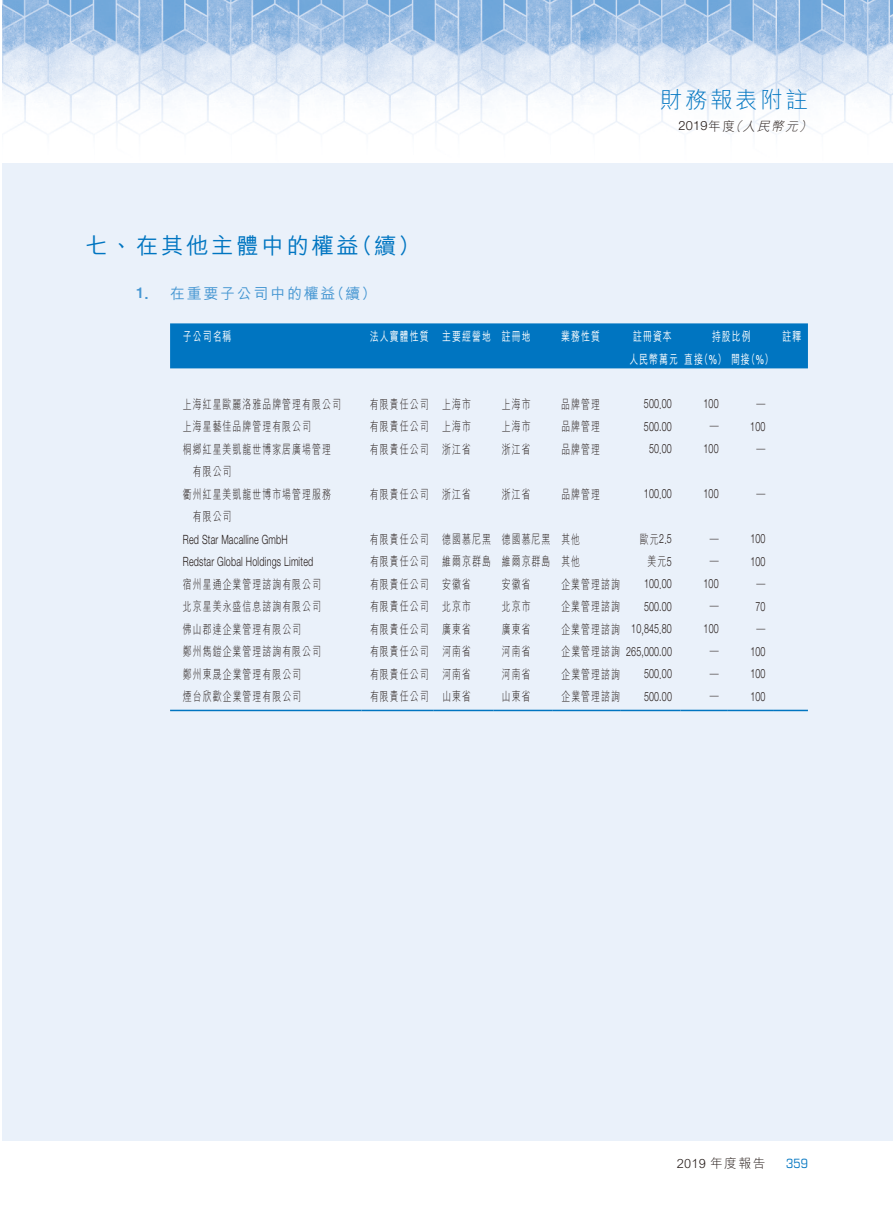
<style>
.page{position:relative;width:893px;height:1212px;background:#fff}
.page>*{position:absolute;margin:0;border:0;box-sizing:border-box;transform-origin:0 0}
.t1{font:500 22.5px "M Hei HK";letter-spacing:.115em;color:#0075c1}
.t2{font:300 22.5px "M Hei HK";letter-spacing:.115em;color:#0075c1}
.t3{font:500 15px "M Hei HK";letter-spacing:.115em;color:#4596d2}
.t4{font:300 12.75px/22.5px "M Hei HK";letter-spacing:.115em;color:#231916;scale:.7 1}
.t5{font:300 12.75px "Helvetica Neue";letter-spacing:.015em;color:#231916;scale:.7 1}
.t6{font:500 12.75px "M Hei HK";letter-spacing:.115em;color:#fff;scale:.7 1}
.t7{font:italic 300 12.75px "M Hei HK";color:#231916}
.t8{font:300 12.75px "M Hei HK";letter-spacing:.065em;color:#231916}
.t9{font:condensed 12.75px "Eurostile";color:#0075c1}
.s1{font-family:"Helvetica Neue"}
.s2{font-family:"Helvetica Neue";font-style:normal}
.s3{font-style:normal}
.s4{font-family:"M Hei HK"}
</style>
<div class="page">
<img style="left:2px;top:0;width:891px;height:164px">
<div style="left:2px;top:164px;width:891px;height:977px;background:#eaf1fa"></div>
<div style="left:170px;top:323px;width:638px;height:45px;background:#0075c1"></div>
<hr style="left:170px;top:710px;width:191px;height:1px;background:#0075c1">
<hr style="left:361px;top:710px;width:73px;height:1px;background:#0075c1">
<hr style="left:434px;top:710px;width:59px;height:1px;background:#0075c1">
<hr style="left:493px;top:710px;width:60px;height:1px;background:#0075c1">
<hr style="left:553px;top:710px;width:68px;height:1px;background:#0075c1">
<hr style="left:621px;top:710px;width:59px;height:1px;background:#0075c1">
<hr style="left:680px;top:710px;width:47px;height:1px;background:#0075c1">
<hr style="left:727px;top:710px;width:47px;height:1px;background:#0075c1">
<hr style="left:774px;top:710px;width:34px;height:1px;background:#0075c1">
<h1 class="t1" style="left:85px;top:229px;width:337px">七、在其他主體中的權益（續）</h1>
<p class="t3" style="left:136px;top:283px;width:242px"><span class="s1">1.</span> 在重要子公司中的權益（續）</p>
<h1 class="t2" style="left:660px;top:84px;width:149px">財務報表附註</h1>
<p class="t7" style="left:679px;top:117px;width:139px"><span class="s2">20 1 9</span> <span class="s3">年度</span>（人民幣元）</p>
<p class="t6" style="left:183px;top:327px;width:71px">子公司名稱</p>
<p class="t6" style="left:370px;top:327px;width:231px">法人實體性質 主要經營地 註冊地</p>
<p class="t6" style="left:561px;top:327px;width:57px">業務性質</p>
<p class="t6" style="left:633px;top:327px;width:57px">註冊資本</p>
<p class="t6" style="left:712px;top:327px;width:57px">持股比例</p>
<p class="t6" style="left:782px;top:327px;width:28px">註釋</p>
<p class="t6" style="left:629px;top:350px;width:207px">人民幣萬元 直接（<span class="s1">%</span>）間接（<span class="s1">%</span>）</p>
<p class="t4" style="left:183px;top:392px;width:227px">上海紅星歐麗洛雅品牌管理有限公司</p>
<p class="t4" style="left:370px;top:392px;width:146px">有限責任公司 上海市</p>
<p class="t4" style="left:502px;top:392px;width:43px">上海市</p>
<p class="t4" style="left:561px;top:392px;width:57px">品牌管理</p>
<p class="t5" style="left:644px;top:396px;width:41px">500.00</p>
<p class="t5" style="left:703px;top:396px;width:23px">100</p>
<p class="t4" style="left:756px;top:392px;width:14px">—</p>
<p class="t4" style="left:183px;top:415px;width:185px">上海星藝佳品牌管理有限公司</p>
<p class="t4" style="left:370px;top:415px;width:146px">有限責任公司 上海市</p>
<p class="t4" style="left:502px;top:415px;width:43px">上海市</p>
<p class="t4" style="left:561px;top:415px;width:57px">品牌管理</p>
<p class="t5" style="left:644px;top:418px;width:41px">500.00</p>
<p class="t4" style="left:710px;top:415px;width:14px">—</p>
<p class="t5" style="left:750px;top:418px;width:23px">100</p>
<p class="t4" style="left:183px;top:437px;width:213px">桐鄉紅星美凱龍世博家居廣場管理　有限公司</p>
<p class="t4" style="left:370px;top:437px;width:146px">有限責任公司 浙江省</p>
<p class="t4" style="left:502px;top:437px;width:43px">浙江省</p>
<p class="t4" style="left:561px;top:437px;width:57px">品牌管理</p>
<p class="t5" style="left:649px;top:441px;width:34px">50.00</p>
<p class="t5" style="left:703px;top:441px;width:23px">100</p>
<p class="t4" style="left:756px;top:437px;width:14px">—</p>
<p class="t4" style="left:183px;top:482px;width:213px">衢州紅星美凱龍世博市場管理服務　有限公司</p>
<p class="t4" style="left:370px;top:482px;width:146px">有限責任公司 浙江省</p>
<p class="t4" style="left:502px;top:482px;width:43px">浙江省</p>
<p class="t4" style="left:561px;top:482px;width:57px">品牌管理</p>
<p class="t5" style="left:644px;top:486px;width:41px">100.00</p>
<p class="t5" style="left:703px;top:486px;width:23px">100</p>
<p class="t4" style="left:756px;top:482px;width:14px">—</p>
<p class="t5" style="left:183px;top:531px;width:151px">Red Star Macalline GmbH</p>
<p class="t4" style="left:370px;top:527px;width:302px">有限責任公司 德國慕尼黑 德國慕尼黑 其他</p>
<p class="t5" style="left:640px;top:531px;width:47px"><span class="s4">歐元</span>2.5</p>
<p class="t4" style="left:710px;top:527px;width:14px">—</p>
<p class="t5" style="left:750px;top:531px;width:23px">100</p>
<p class="t5" style="left:183px;top:554px;width:188px">Redstar Global Holdings Limited</p>
<p class="t4" style="left:370px;top:550px;width:302px">有限責任公司 維爾京群島 維爾京群島 其他</p>
<p class="t4" style="left:647px;top:550px;width:36px">美元<span class="s1">5</span></p>
<p class="t4" style="left:710px;top:550px;width:14px">—</p>
<p class="t5" style="left:750px;top:553px;width:23px">100</p>
<p class="t4" style="left:183px;top:572px;width:199px">宿州星通企業管理諮詢有限公司</p>
<p class="t4" style="left:370px;top:572px;width:146px">有限責任公司 安徽省</p>
<p class="t4" style="left:502px;top:572px;width:43px">安徽省</p>
<p class="t4" style="left:561px;top:572px;width:85px">企業管理諮詢</p>
<p class="t5" style="left:644px;top:576px;width:41px">100.00</p>
<p class="t5" style="left:704px;top:576px;width:23px">100</p>
<p class="t4" style="left:756px;top:572px;width:14px">—</p>
<p class="t4" style="left:183px;top:595px;width:199px">北京星美永盛信息諮詢有限公司</p>
<p class="t4" style="left:370px;top:595px;width:146px">有限責任公司 北京市</p>
<p class="t4" style="left:502px;top:595px;width:43px">北京市</p>
<p class="t4" style="left:561px;top:595px;width:85px">企業管理諮詢</p>
<p class="t5" style="left:644px;top:598px;width:41px">500.00</p>
<p class="t4" style="left:710px;top:595px;width:14px">—</p>
<p class="t5" style="left:755px;top:598px;width:16px">70</p>
<p class="t4" style="left:183px;top:617px;width:170px">佛山郡達企業管理有限公司</p>
<p class="t4" style="left:370px;top:617px;width:146px">有限責任公司 廣東省</p>
<p class="t4" style="left:502px;top:617px;width:43px">廣東省</p>
<p class="t5" style="left:561px;top:621px;width:159px"><span class="s4">企業管理諮詢</span> 10,845.80</p>
<p class="t5" style="left:704px;top:621px;width:23px">100</p>
<p class="t4" style="left:757px;top:617px;width:14px">—</p>
<p class="t4" style="left:183px;top:640px;width:199px">鄭州雋鎧企業管理諮詢有限公司</p>
<p class="t4" style="left:370px;top:640px;width:146px">有限責任公司 河南省</p>
<p class="t4" style="left:502px;top:640px;width:43px">河南省</p>
<p class="t5" style="left:561px;top:643px;width:159px"><span class="s4">企業管理諮詢</span> 265,000.00</p>
<p class="t4" style="left:710px;top:640px;width:14px">—</p>
<p class="t5" style="left:750px;top:643px;width:23px">100</p>
<p class="t4" style="left:183px;top:662px;width:170px">鄭州東晟企業管理有限公司</p>
<p class="t4" style="left:370px;top:662px;width:146px">有限責任公司 河南省</p>
<p class="t4" style="left:502px;top:662px;width:43px">河南省</p>
<p class="t4" style="left:561px;top:662px;width:85px">企業管理諮詢</p>
<p class="t5" style="left:644px;top:666px;width:41px">500.00</p>
<p class="t4" style="left:710px;top:662px;width:14px">—</p>
<p class="t5" style="left:750px;top:666px;width:23px">100</p>
<p class="t4" style="left:183px;top:685px;width:170px">煙台欣歡企業管理有限公司</p>
<p class="t4" style="left:370px;top:685px;width:146px">有限責任公司 山東省</p>
<p class="t4" style="left:502px;top:685px;width:43px">山東省</p>
<p class="t4" style="left:561px;top:685px;width:85px">企業管理諮詢</p>
<p class="t5" style="left:644px;top:688px;width:41px">500.00</p>
<p class="t4" style="left:710px;top:685px;width:14px">—</p>
<p class="t5" style="left:750px;top:688px;width:23px">100</p>
<p class="t8" style="left:677px;top:1154px;width:90px">2019 年度報告</p>
<p class="t9" style="left:786px;top:1155px;width:23px">359</p>
</div>
